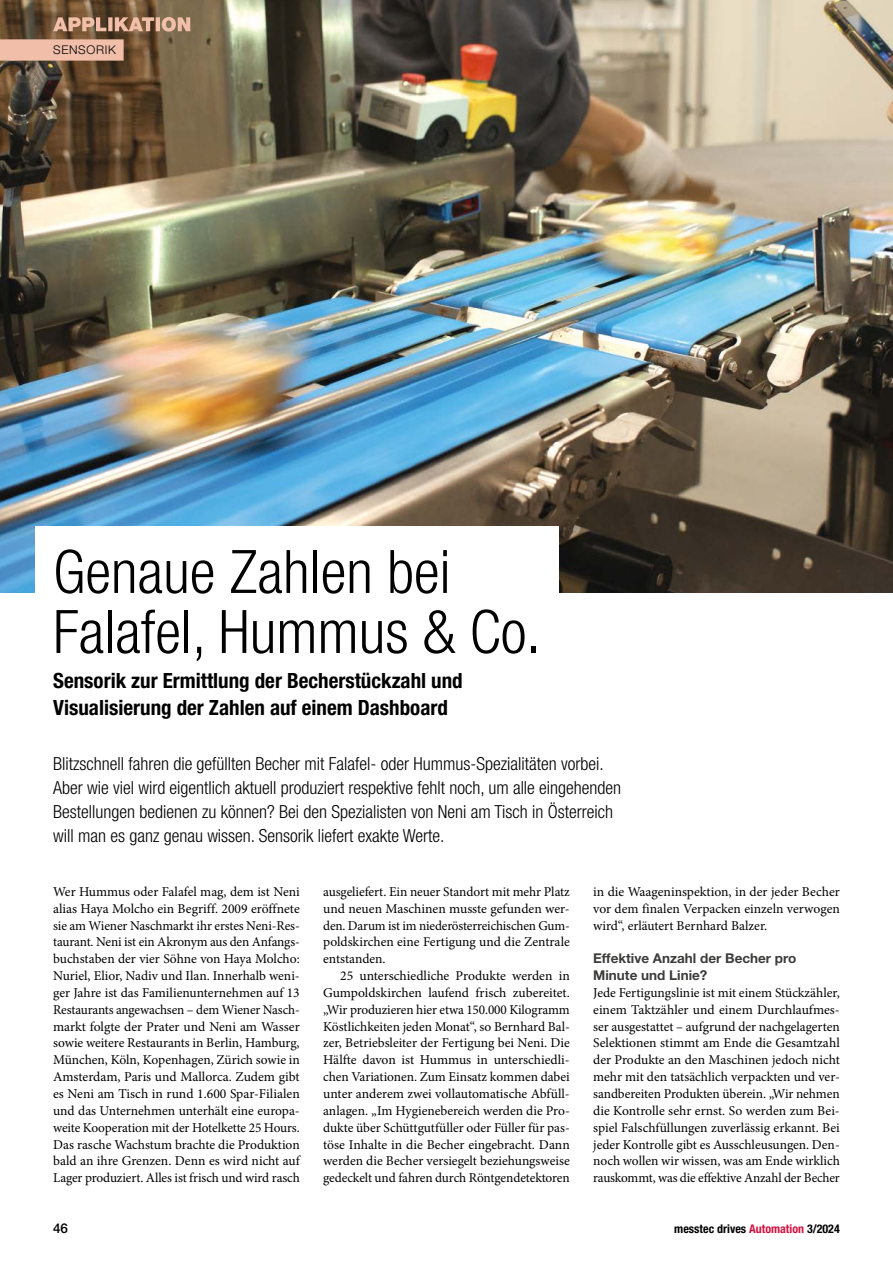
<style>
.page{position:relative;width:893px;height:1263px;background:#fff}
.page>*{position:absolute;margin:0;border:0;box-sizing:border-box;transform-origin:0 0}
.t1{font:300 condensed 60px/60px "Helvetica Neue LT Std";color:#000}
.t2{font:700 condensed 21px/27px "Helvetica Neue LT Std";color:#000}
.t3{font:300 condensed 18px/24px "Helvetica Neue LT Std";color:#000}
.t4{font:13.5px/16.8px "Minion Pro";letter-spacing:-.005em;color:#000;text-align:justify}
.t5{font:700 13.5px/16.8px "Helvetica Neue LT Std";color:#3c3c3b}
.t6{font:500 13.5px "Helvetica Neue LT Std";color:#000}
.t7{font:700 condensed 12px "Helvetica Neue LT Std";color:#000}
.t8{font:300 12px "Helvetica Neue LT Std";color:#000}
.s1{color:#d4103e}
</style>
<div class="page">
<img style="left:0;top:0;width:893px;height:592px">
<div style="left:35px;top:526px;width:523px;height:206px;background:#fff"></div>
<svg style="left:53px;top:17px;width:137px;height:15px;background:#b58e76"></svg>
<div style="left:0;top:39px;width:124px;height:22px;background:#f0bea9"></div>
<p class="t8" style="left:53px;top:43px;width:17px">SENSORIK</p>
<h1 class="t1" style="left:53px;top:541px;width:489px">Genaue Zahlen bei<br>Falafel, Hummus &amp; Co.</h1>
<h2 class="t2" style="left:53px;top:667px;width:411px">Sensorik zur Ermittlung der Becherstückzahl und<br>Visualisierung der Zahlen auf einem Dashboard</h2>
<p class="t3" style="left:53px;top:751px;width:570px">Blitzschnell fahren die gefüllten Becher mit Falafel- oder Hummus-Spezialitäten vorbei.<br>Aber wie viel wird eigentlich aktuell produziert respektive fehlt noch, um alle eingehenden Bestellungen bedienen zu können? Bei den Spezialisten von Neni am Tisch in Österreich will man es ganz genau wissen. Sensorik liefert exakte Werte.</p>
<p class="t4" style="left:53px;top:883px;width:248px">Wer Hummus oder Falafel mag, dem ist Neni alias Haya Molcho ein Begriff. 2009 eröffnete sie am Wiener Naschmarkt ihr erstes Neni-Res&shy;taurant. Neni ist ein Akronym aus den Anfangs&shy;buchstaben der vier Söhne von Haya Molcho:<br>Nuriel, Elior, Nadiv und Ilan. Innerhalb weni&shy;ger Jahre ist das Familienunternehmen auf 13<br>Restaurants angewachsen – dem Wiener Nasch&shy;markt folgte der Prater und Neni am Wasser sowie weitere Restaurants in Berlin, Hamburg, München, Köln, Kopenhagen, Zürich sowie in Amsterdam, Paris und Mallorca. Zudem gibt es Neni am Tisch in rund 1.600 Spar-Filialen und das Unternehmen unterhält eine europa&shy;weite Kooperation mit der Hotelkette 25 Hours.<br>Das rasche Wachstum brachte die Produktion bald an ihre Grenzen. Denn es wird nicht auf Lager produziert. Alles ist frisch und wird rasch</p>
<p class="t4" style="left:323px;top:883px;width:248px">ausgeliefert. Ein neuer Standort mit mehr Platz und neuen Maschinen musste gefunden wer&shy;den. Darum ist im niederösterreichischen Gum&shy;poldskirchen eine Fertigung und die Zentrale entstanden.</p>
<p class="t4" style="left:323px;top:967px;width:248px;text-indent:17px">25 unterschiedliche Produkte werden in Gumpoldskirchen laufend frisch zubereitet. „Wir produzieren hier etwa 150.000 Kilogramm Köstlichkeiten jeden Monat“, so Bernhard Bal&shy;zer, Betriebsleiter der Fertigung bei Neni. Die Hälfte davon ist Hummus in unterschiedli&shy;chen Variationen. Zum Einsatz kommen dabei unter anderem zwei vollautomatische Abfüll&shy;anlagen. „Im Hygienebereich werden die Pro&shy;dukte über Schüttgutfüller oder Füller für pas&shy;töse Inhalte in die Becher eingebracht. Dann werden die Becher versiegelt beziehungsweise gedeckelt und fahren durch Röntgendetektoren</p>
<p class="t4" style="left:593px;top:883px;width:248px">in die Waageninspektion, in der jeder Becher vor dem finalen Verpacken einzeln verwogen wird“, erläutert Bernhard Balzer.</p>
<p class="t5" style="left:593px;top:950px;width:205px">Effektive Anzahl der Becher pro<br>Minute und Linie?</p>
<p class="t4" style="left:593px;top:984px;width:248px">Jede Fertigungslinie ist mit einem Stückzähler, einem Taktzähler und einem Durchlaufmes&shy;ser ausgestattet – aufgrund der nachgelagerten Selektionen stimmt am Ende die Gesamtzahl der Produkte an den Maschinen jedoch nicht mehr mit den tatsächlich verpackten und ver&shy;sandbereiten Produkten überein. „Wir nehmen die Kontrolle sehr ernst. So werden zum Bei&shy;spiel Falschfüllungen zuverlässig erkannt. Bei jeder Kontrolle gibt es Ausschleusungen. Den&shy;noch wollen wir wissen, was am Ende wirklich rauskommt, was die effektive Anzahl der Becher</p>
<p class="t6" style="left:53px;top:1220px;width:17px">46</p>
<p class="t7" style="left:674px;top:1221px;width:167px">messtec drives <span class="s1">Automation</span> 3/2024</p>
</div>
